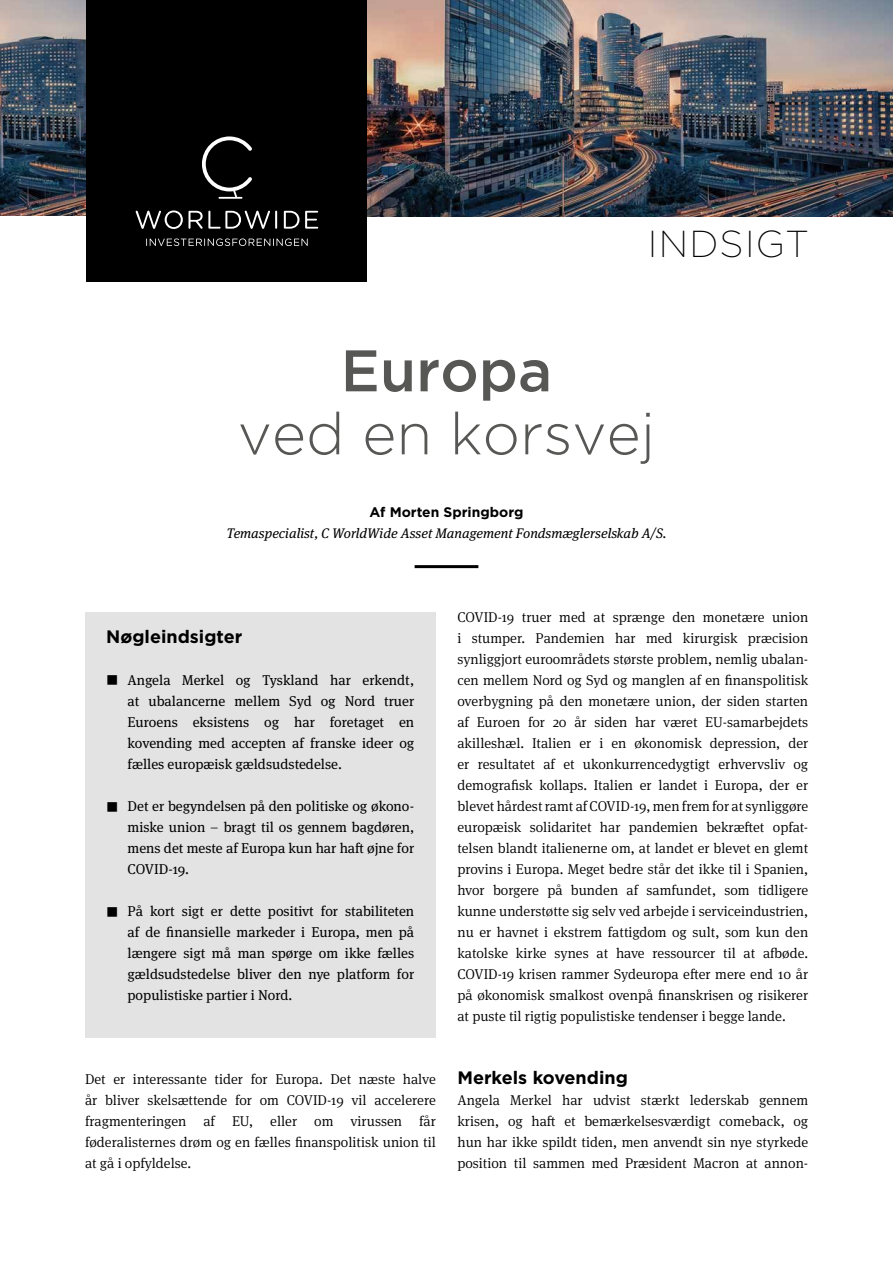
<style>
.page{position:relative;width:893px;height:1263px;background:#fff}
.page>*{position:absolute;margin:0;border:0;box-sizing:border-box;transform-origin:0 0}
.t1{font:300 58.5px "Gotham";color:#575756}
.t2{font:500 58.5px "Gotham";color:#575756}
.t3{font:200 37.5px "Gotham";letter-spacing:.035em;color:#000}
.t4{font:700 18px "Gotham";color:#000}
.t5{font:300 14.25px/21px "Meta Serif Pro";color:#000;text-align:justify}
.t6{font:14.25px/21px "Meta Serif Pro";color:#000;text-align:justify}
.t7{font:italic 13.8px "Meta Serif Pro";color:#000}
.t8{font:700 13.8px "Gotham";color:#000}
</style>
<div class="page">
<img style="left:0;top:0;width:86px;height:216px">
<img style="left:367px;top:0;width:526px;height:216px">
<div style="left:86px;top:0;width:281px;height:282px;background:#000"></div>
<svg style="left:136px;top:210px;width:141px;height:19px"></svg>
<svg style="left:284px;top:211px;width:15px;height:18px"></svg>
<svg style="left:305px;top:211px;width:13px;height:18px"></svg>
<svg style="left:146px;top:238px;width:162px;height:8px"></svg>
<svg style="left:202px;top:136px;width:50px;height:63px"></svg>
<hr style="left:415px;top:565px;width:63px;height:3px;background:#000">
<div style="left:85px;top:612px;width:350px;height:425px;background:#e3e3e3"></div>
<h2 class="t3" style="left:648px;top:220px;width:162px">INDSIGT</h2>
<h1 class="t2" style="left:341px;top:332px;width:213px">Europa</h1>
<h1 class="t1" style="left:238px;top:397px;width:419px">ved en korsvej</h1>
<p class="t8" style="left:370px;top:503px;width:155px">Af Morten Springborg</p>
<p class="t7" style="left:227px;top:523px;width:441px">Temaspecialist, C WorldWide Asset Management Fondsmæglerselskab A/S.</p>
<p class="t4" style="left:106px;top:625px;width:137px">Nøgleindsigter</p>
<p class="t6" style="left:128px;top:669px;width:288px;text-indent:-21px">■ Angela Merkel og Tyskland har erkendt, at ubalancerne mellem Syd og Nord truer Euroens eksistens og har foretaget en kovending med accepten af franske ideer og fælles europæisk gældsudstedelse.</p>
<p class="t6" style="left:128px;top:795px;width:288px;text-indent:-21px">■ Det er begyndelsen på den politiske og økono&shy;miske union – bragt til os gennem bagdøren, mens det meste af Europa kun har haft øjne for COVID-19.</p>
<p class="t6" style="left:128px;top:900px;width:288px;text-indent:-21px">■ På kort sigt er dette positivt for stabiliteten af de finansielle markeder i Europa, men på længere sigt må man spørge om ikke fælles gældsudstedelse bliver den nye platform for populistiske partier i Nord.</p>
<p class="t5" style="left:85px;top:1068px;width:352px">Det er interessante tider for Europa. Det næste halve år bliver skelsættende for om COVID-19 vil accelerere fragmenteringen af EU, eller om virussen får føderalisternes drøm og en fælles finanspolitisk union til at gå i opfyldelse.</p>
<p class="t5" style="left:457px;top:606px;width:352px">COVID-19 truer med at sprænge den monetære union i stumper. Pandemien har med kirurgisk præcision synliggjort euroområdets største problem, nemlig ubalan&shy;cen mellem Nord og Syd og manglen af en finanspolitisk overbygning på den monetære union, der siden starten af Euroen for 20 år siden har været EU-samarbejdets akilleshæl. Italien er i en økonomisk depression, der er resultatet af et ukonkurrencedygtigt erhvervsliv og demografisk kollaps. Italien er landet i Europa, der er blevet hårdest ramt af COVID-19, men frem for at synliggøre europæisk solidaritet har pandemien bekræftet opfat&shy;telsen blandt italienerne om, at landet er blevet en glemt provins i Europa. Meget bedre står det ikke til i Spanien, hvor borgere på bunden af samfundet, som tidligere kunne understøtte sig selv ved arbejde i serviceindustrien, nu er havnet i ekstrem fattigdom og sult, som kun den katolske kirke synes at have ressourcer til at afbøde.<br>COVID-19 krisen rammer Sydeuropa efter mere end 10 år på økonomisk smalkost ovenpå finanskrisen og risikerer at puste til rigtig populistiske tendenser i begge lande.</p>
<p class="t4" style="left:457px;top:1066px;width:172px">Merkels kovending</p>
<p class="t5" style="left:457px;top:1089px;width:352px">Angela Merkel har udvist stærkt lederskab gennem krisen, og haft et bemærkelsesværdigt comeback, og hun har ikke spildt tiden, men anvendt sin nye styrkede position til sammen med Præsident Macron at annon-</p>
</div>
